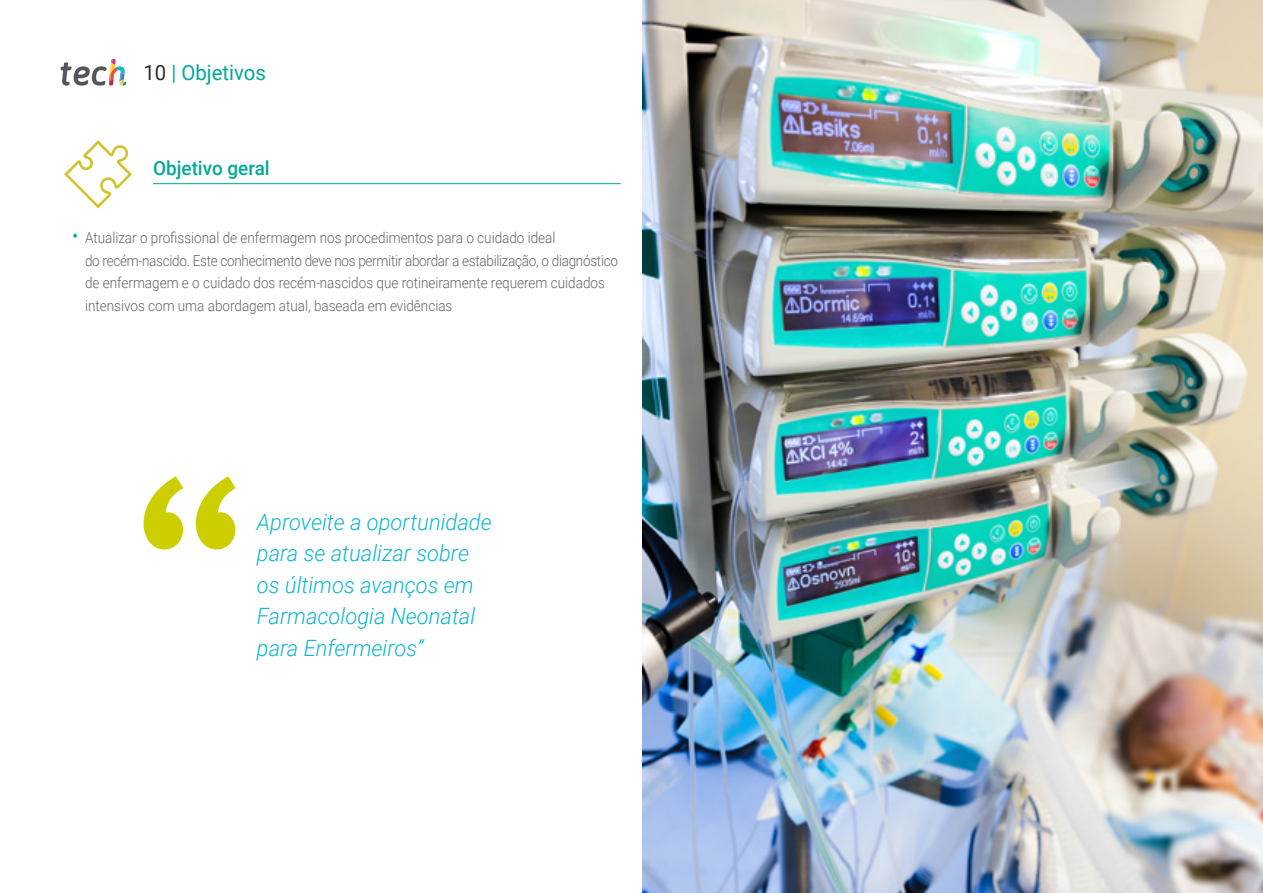
<style>
.page{position:relative;width:1263px;height:893px;background:#fff}
.page>*{position:absolute;margin:0;border:0;box-sizing:border-box;transform-origin:0 0}
.t1{font:italic 300 22.5px/31.5px "Roboto";color:#0fb6cf}
.t2{font:21px "Roboto";color:#00a996}
.t3{font:500 19.5px "Roboto";color:#00a996}
.t4{font:300 15px/22.5px "Roboto";color:#61646a;scale:.9 1}
.s1{color:#312e20}
</style>
<div class="page">
<hr style="left:153px;top:183px;width:468px;height:1px;background:#00a996">
<svg style="left:64px;top:140px;width:68px;height:68px"></svg>
<img style="left:642px;top:0;width:621px;height:893px">
<svg style="left:61px;top:59px;width:65px;height:27px"></svg>
<svg style="left:144px;top:476px;width:92px;height:73px"></svg>
<h2 class="t2" style="left:144px;top:57px;width:124px"><span class="s1">10</span> | Objetivos</h2>
<h3 class="t3" style="left:153px;top:155px;width:118px">Objetivo geral</h3>
<p class="t4" style="left:85px;top:226px;width:594px">Atualizar o profissional de enfermagem nos procedimentos para o cuidado ideal<br>do recém-nascido. Este conhecimento deve nos permitir abordar a estabilização, o diagnóstico de enfermagem e o cuidado dos recém-nascidos que rotineiramente requerem cuidados intensivos com uma abordagem atual, baseada em evidências</p>
<h1 class="t1" style="left:257px;top:505px;width:236px">Aproveite a oportunidade para se atualizar sobre os últimos avanços em<br>Farmacologia Neonatal para Enfermeiros”</h1>
</div>
